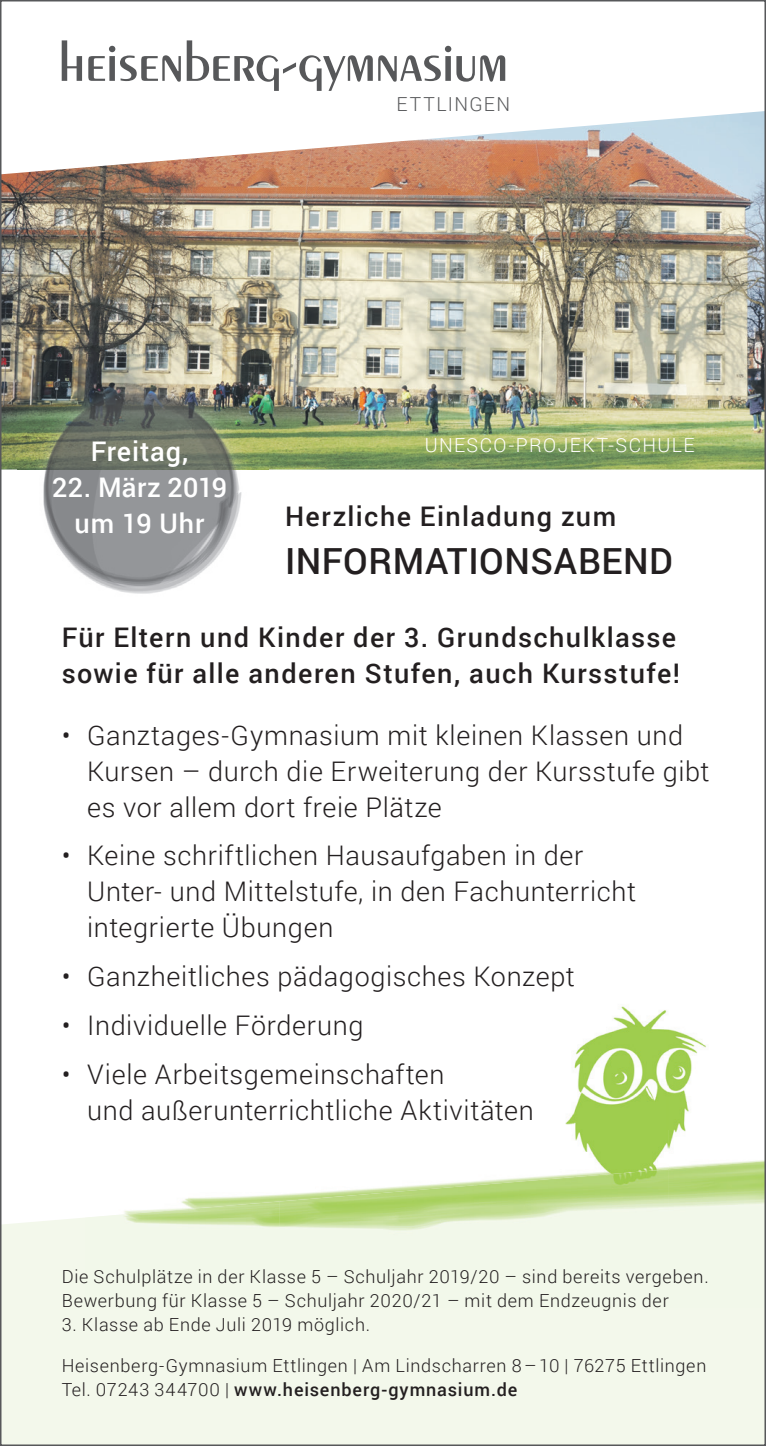
<style>
.page{position:relative;width:766px;height:1446px;background:#fff}
.page>*{position:absolute;margin:0;border:0;box-sizing:border-box;transform-origin:0 0}
.t1{font:500 36px "Roboto";letter-spacing:.015em;color:#231f20}
.t2{font:300 27px/36px "Roboto";letter-spacing:.025em;color:#231f20}
.t3{font:500 27px/36px "Roboto";letter-spacing:.055em;color:#231f20}
.t4{font:500 27px/36px "Roboto";letter-spacing:.025em;color:#fff;text-align:center}
.t5{font:300 19.2px "Roboto";letter-spacing:.07em;color:#fff}
.t6{font:300 19.2px "Roboto";letter-spacing:.075em;color:#57585a}
.t7{font:300 18px/24px "Roboto";letter-spacing:.04em;color:#231f20}
.s1{font-weight:500}
</style>
<div class="page">
<div style="left:3px;top:1218px;width:759px;height:225px;background:#f3f8eb"></div>
<img style="left:565px;top:1006px;width:103px;height:123px">
<img style="left:668px;top:1029px;width:94px;height:132px">
<img style="left:183px;top:1181px;width:291px;height:20px">
<img style="left:575px;top:1129px;width:93px;height:40px">
<img style="left:85px;top:1201px;width:194px;height:106px">
<img style="left:279px;top:1185px;width:195px;height:122px">
<img style="left:474px;top:1169px;width:194px;height:138px">
<img style="left:668px;top:1161px;width:94px;height:146px">
<img style="left:3px;top:111px;width:759px;height:358px">
<img style="left:17px;top:355px;width:251px;height:239px">
<svg style="left:62px;top:40px;width:20px;height:41px"></svg>
<svg style="left:88px;top:46px;width:93px;height:36px"></svg>
<svg style="left:187px;top:40px;width:287px;height:51px"></svg>
<svg style="left:480px;top:55px;width:25px;height:27px"></svg>
<p class="t6" style="left:396px;top:91px;width:115px">ETTLINGEN</p>
<p class="t4" style="left:91px;top:432px;width:99px">Freitag,</p>
<p class="t4" style="left:52px;top:468px;width:176px">22. März 2019 um 19 Uhr</p>
<p class="t5" style="left:424px;top:431px;width:271px">UNESCO-PROJEKT-SCHULE</p>
<p class="t3" style="left:285px;top:497px;width:332px">Herzliche Einladung zum</p>
<h1 class="t1" style="left:285px;top:536px;width:389px">INFORMATIONSABEND</h1>
<p class="t3" style="left:62px;top:618px;width:619px">Für Eltern und Kinder der 3. Grundschulklasse sowie für alle anderen Stufen, auch Kursstufe!</p>
<p class="t2" style="left:87px;top:716px;width:623px;text-indent:-26px">• Ganztages-Gymnasium mit kleinen Klassen und<br>Kursen – durch die Erweiterung der Kursstufe gibt es vor allem dort freie Plätze</p>
<p class="t2" style="left:87px;top:837px;width:550px;text-indent:-26px">• Keine schriftlichen Hausaufgaben in der<br>Unter- und Mittelstufe, in den Fachunterricht integrierte Übungen</p>
<p class="t2" style="left:62px;top:957px;width:514px">• Ganzheitliches pädagogisches Konzept</p>
<p class="t2" style="left:62px;top:1006px;width:303px">• Individuelle Förderung</p>
<p class="t2" style="left:87px;top:1055px;width:448px;text-indent:-26px">• Viele Arbeitsgemeinschaften<br>und außerunterrichtliche Aktivitäten</p>
<p class="t7" style="left:62px;top:1264px;width:648px">Die Schulplätze in der Klasse 5 – Schuljahr 2019/20 – sind bereits vergeben.<br>Bewerbung für Klasse 5 – Schuljahr 2020/21 – mit dem Endzeugnis der</p>
<p class="t7" style="left:62px;top:1312px;width:310px">3. Klasse ab Ende Juli 2019 möglich.</p>
<p class="t7" style="left:62px;top:1353px;width:646px">Heisenberg-Gymnasium Ettlingen | Am Lindscharren 8 – 10 | 76275 Ettlingen<br>Tel. 07243 344700 | <span class="s1">www.heisenberg-gymnasium.de</span></p>
</div>
